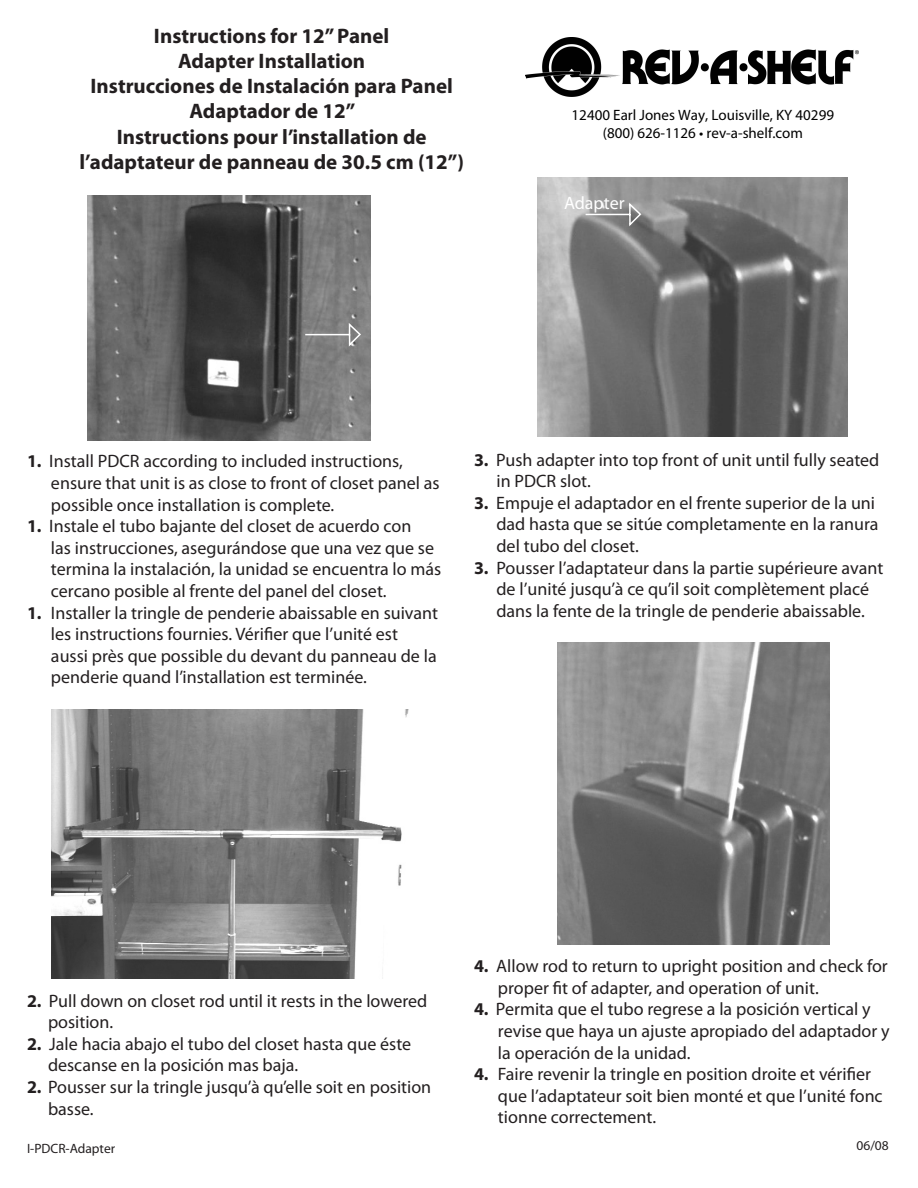
<style>
.page{position:relative;width:918px;height:1188px;background:#fff}
.page>*{position:absolute;margin:0;border:0;box-sizing:border-box;transform-origin:0 0}
.t1{font:700 21px "Myriad Pro";color:#231f20}
.t2{font:18px/21.6px "Myriad Pro";color:#231f20}
.t3{font:18px "Myriad Pro";color:#fff}
.t4{font:15px/18px "Myriad Pro";color:#000;text-align:center}
.t5{font:13.5px "Myriad Pro";color:#231f20}
.s1{font-weight:700}
</style>
<div class="page">
<img style="left:87px;top:196px;width:284px;height:244px">
<img style="left:51px;top:710px;width:358px;height:268px">
<img style="left:537px;top:178px;width:310px;height:259px">
<img style="left:557px;top:643px;width:273px;height:301px">
<svg style="left:304px;top:321px;width:58px;height:27px;background:#8c8c8c"></svg>
<svg style="left:584px;top:201px;width:58px;height:27px;background:#979797"></svg>
<img style="left:526px;top:37px;width:333px;height:59px">
<p class="t1" style="left:154px;top:22px;width:237px">Instructions for 12” Panel</p>
<p class="t1" style="left:178px;top:47px;width:189px">Adapter Installation</p>
<p class="t1" style="left:91px;top:72px;width:364px">Instrucciones de Instalación para Panel</p>
<p class="t1" style="left:189px;top:98px;width:167px">Adaptador de 12”</p>
<p class="t1" style="left:117px;top:123px;width:311px">Instructions pour l’installation de</p>
<p class="t1" style="left:79px;top:148px;width:386px">l’adaptateur de panneau de 30.5 cm (12”)</p>
<p class="t4" style="left:572px;top:106px;width:264px">12400 Earl Jones Way, Louisville, KY 40299 (800) 626-1126 • rev-a-shelf.com</p>
<p class="t3" style="left:564px;top:191px;width:62px">Adapter</p>
<p class="t2" style="left:27px;top:450px;width:377px"><span class="s1">1.</span> Install PDCR according to included instructions,</p>
<p class="t2" style="left:51px;top:472px;width:390px">ensure that unit is as close to front of closet panel as</p>
<p class="t2" style="left:51px;top:493px;width:285px">possible once installation is complete.</p>
<p class="t2" style="left:27px;top:515px;width:386px"><span class="s1">1.</span> Instale el tubo bajante del closet de acuerdo con</p>
<p class="t2" style="left:51px;top:537px;width:392px">las instrucciones, asegurándose que una vez que se termina la instalación, la unidad se encuentra lo más cercano posible al frente del panel del closet.</p>
<p class="t2" style="left:51px;top:601px;width:389px;text-indent:-24px"><span class="s1">1.</span> Installer la tringle de penderie abaissable en suivant les instructions fournies. Vérifier que l’unité est</p>
<p class="t2" style="left:51px;top:645px;width:387px">aussi près que possible du devant du panneau de la penderie quand l’installation est terminée.</p>
<p class="t2" style="left:496px;top:449px;width:384px;text-indent:-22px"><span class="s1">3.</span> Push adapter into top front of unit until fully seated in PDCR slot.</p>
<p class="t2" style="left:496px;top:492px;width:383px;text-indent:-22px"><span class="s1">3.</span> Empuje el adaptador en el frente superior de la uni dad hasta que se sitúe completamente en la ranura del tubo del closet.</p>
<p class="t2" style="left:474px;top:557px;width:411px;text-align:center"><span class="s1">3.</span> Pousser l’adaptateur dans la partie supérieure avant de l’unité jusqu’à ce qu’il soit complètement placé dans la fente de la tringle de penderie abaissable.</p>
<p class="t2" style="left:48px;top:989px;width:381px;text-indent:-21px"><span class="s1">2.</span> Pull down on closet rod until it rests in the lowered position.</p>
<p class="t2" style="left:48px;top:1033px;width:365px;text-indent:-21px"><span class="s1">2.</span> Jale hacia abajo el tubo del closet hasta que éste descanse en la posición mas baja.</p>
<p class="t2" style="left:48px;top:1076px;width:385px;text-indent:-21px"><span class="s1">2.</span> Pousser sur la tringle jusqu’à qu’elle soit en position basse.</p>
<p class="t2" style="left:498px;top:955px;width:391px;text-indent:-24px"><span class="s1">4.</span> Allow rod to return to upright position and check for proper fit of adapter, and operation of unit.</p>
<p class="t2" style="left:498px;top:998px;width:393px;text-indent:-24px"><span class="s1">4.</span> Permita que el tubo regrese a la posición vertical y revise que haya un ajuste apropiado del adaptador y la operación de la unidad.</p>
<p class="t2" style="left:498px;top:1063px;width:386px;text-indent:-24px"><span class="s1">4.</span> Faire revenir la tringle en position droite et vérifier que l’adaptateur soit bien monté et que l’unité fonc tionne correctement.</p>
<p class="t5" style="left:27px;top:1140px;width:90px">I-PDCR-Adapter</p>
<p class="t5" style="left:856px;top:1137px;width:34px">06/08</p>
</div>
